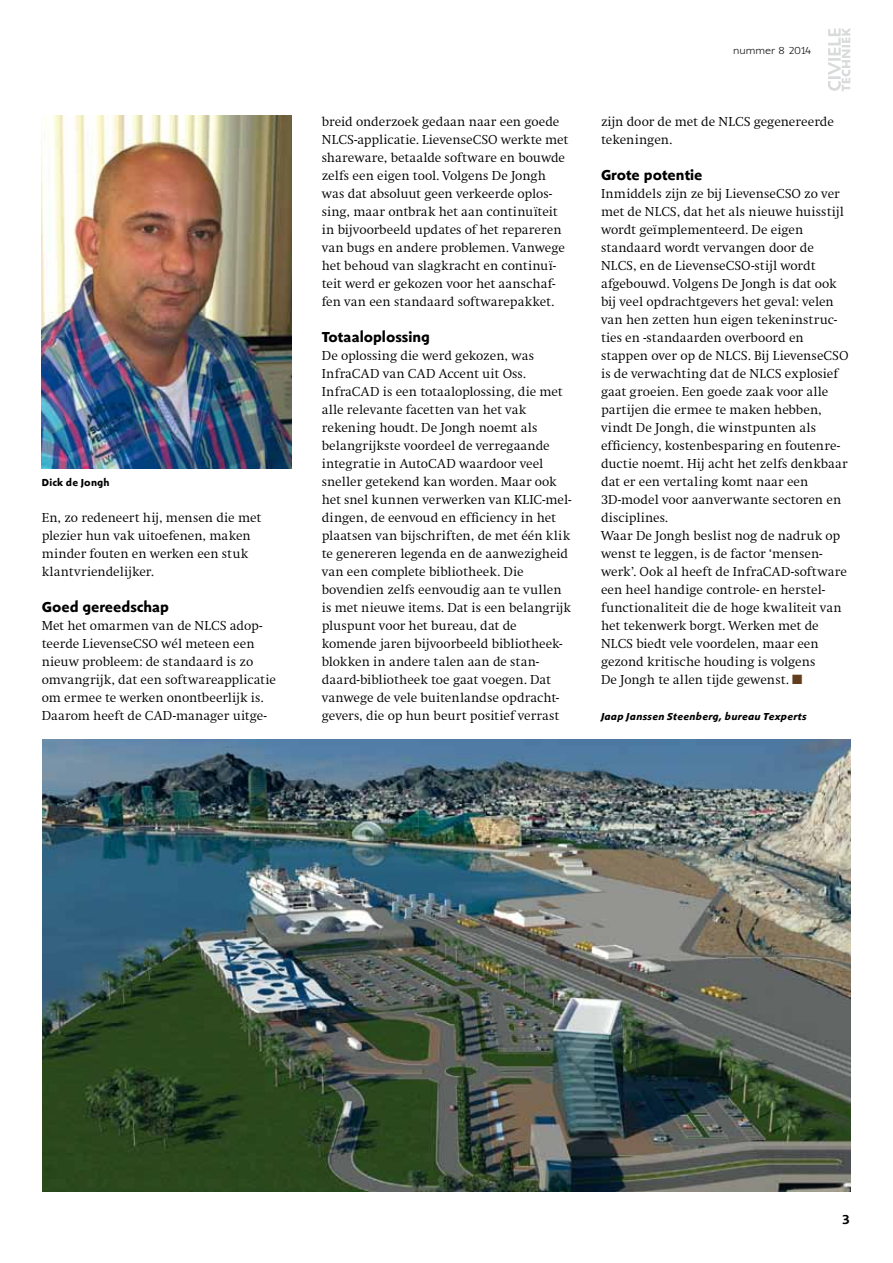
<style>
.page{position:relative;width:893px;height:1263px;background:#fff}
.page>*{position:absolute;margin:0;border:0;box-sizing:border-box;transform-origin:0 0}
.t1{font:700 15px "Shinn";color:#000}
.t2{font:300 13.5px/18px "Swift";color:#000}
.t3{font:500 13.5px "Shinn";color:#000;scale:1.05 1}
.t4{font:italic 700 10.5px "Shinn";letter-spacing:.025em;color:#000}
.t5{font:300 10.5px "Shinn";color:#000;scale:1.05 1}
.t6{font:700 10.5px "Shinn";letter-spacing:.02em;color:#000}
.s1{color:#633e1e}
</style>
<div class="page">
<svg style="left:828px;top:28px;width:22px;height:63px"></svg>
<img style="left:43px;top:739px;width:807px;height:452px">
<img style="left:42px;top:116px;width:249px;height:352px">
<p class="t6" style="left:42px;top:475px;width:69px">Dick de Jongh</p>
<p class="t2" style="left:42px;top:509px;width:221px">En, zo redeneert hij, mensen die met plezier hun vak uitoefenen, maken minder fouten en werken een stuk klantvriendelijker.</p>
<p class="t1" style="left:42px;top:597px;width:129px">Goed gereedschap</p>
<p class="t2" style="left:42px;top:617px;width:236px">Met het omarmen van de NLCS adop&shy;teerde LievenseCSO wél meteen een nieuw probleem: de standaard is zo omvangrijk, dat een softwareapplicatie om ermee te werken onontbeerlijk is.<br>Daarom heeft de CAD-manager uitge-</p>
<p class="t2" style="left:322px;top:113px;width:248px">breid onderzoek gedaan naar een goede NLCS-applicatie. LievenseCSO werkte met shareware, betaalde software en bouwde zelfs een eigen tool. Volgens De Jongh was dat absoluut geen verkeerde oplos&shy;sing, maar ontbrak het aan continuïteit in bijvoorbeeld updates of het repareren van bugs en andere problemen. Vanwege het behoud van slagkracht en continuï&shy;teit werd er gekozen voor het aanschaf&shy;fen van een standaard softwarepakket.</p>
<p class="t1" style="left:322px;top:327px;width:110px">Totaaloplossing</p>
<p class="t2" style="left:322px;top:347px;width:251px">De oplossing die werd gekozen, was InfraCAD van CAD Accent uit Oss.<br>InfraCAD is een totaaloplossing, die met alle relevante facetten van het vak rekening houdt. De Jongh noemt als belangrijkste voordeel de verregaande integratie in AutoCAD waardoor veel sneller getekend kan worden. Maar ook het snel kunnen verwerken van KLIC-mel&shy;dingen, de eenvoud en efficiency in het plaatsen van bijschriften, de met één klik te genereren legenda en de aanwezigheid van een complete bibliotheek. Die bovendien zelfs eenvoudig aan te vullen is met nieuwe items. Dat is een belangrijk pluspunt voor het bureau, dat de komende jaren bijvoorbeeld bibliotheek&shy;blokken in andere talen aan de stan&shy;daard-bibliotheek toe gaat voegen. Dat vanwege de vele buitenlandse opdracht&shy;gevers, die op hun beurt positief verrast</p>
<p class="t5" style="left:733px;top:43px;width:76px">nummer 8 2014</p>
<p class="t2" style="left:601px;top:113px;width:234px">zijn door de met de NLCS gegenereerde tekeningen.</p>
<p class="t1" style="left:601px;top:165px;width:103px">Grote potentie</p>
<p class="t2" style="left:601px;top:185px;width:249px">Inmiddels zijn ze bij LievenseCSO zo ver met de NLCS, dat het als nieuwe huisstijl wordt geïmplementeerd. De eigen standaard wordt vervangen door de NLCS, en de LievenseCSO-stijl wordt afgebouwd. Volgens De Jongh is dat ook bij veel opdrachtgevers het geval: velen van hen zetten hun eigen tekeninstruc&shy;ties en -standaarden overboord en stappen over op de NLCS. Bij LievenseCSO is de verwachting dat de NLCS explosief gaat groeien. Een goede zaak voor alle partijen die ermee te maken hebben, vindt De Jongh, die winstpunten als efficiency, kostenbesparing en foutenre&shy;ductie noemt. Hij acht het zelfs denkbaar dat er een vertaling komt naar een 3D-model voor aanverwante sectoren en disciplines.<br>Waar De Jongh beslist nog de nadruk op wenst te leggen, is de factor ‘mensen&shy;werk’. Ook al heeft de InfraCAD-software een heel handige controle- en herstel&shy;functionaliteit die de hoge kwaliteit van het tekenwerk borgt. Werken met de NLCS biedt vele voordelen, maar een gezond kritische houding is volgens<br>De Jongh te allen tijde gewenst. <span class="s1">■</span></p>
<p class="t4" style="left:601px;top:709px;width:207px">Jaap Janssen Steenberg, bureau Texperts</p>
<p class="t3" style="left:841px;top:1210px;width:10px">3</p>
</div>
